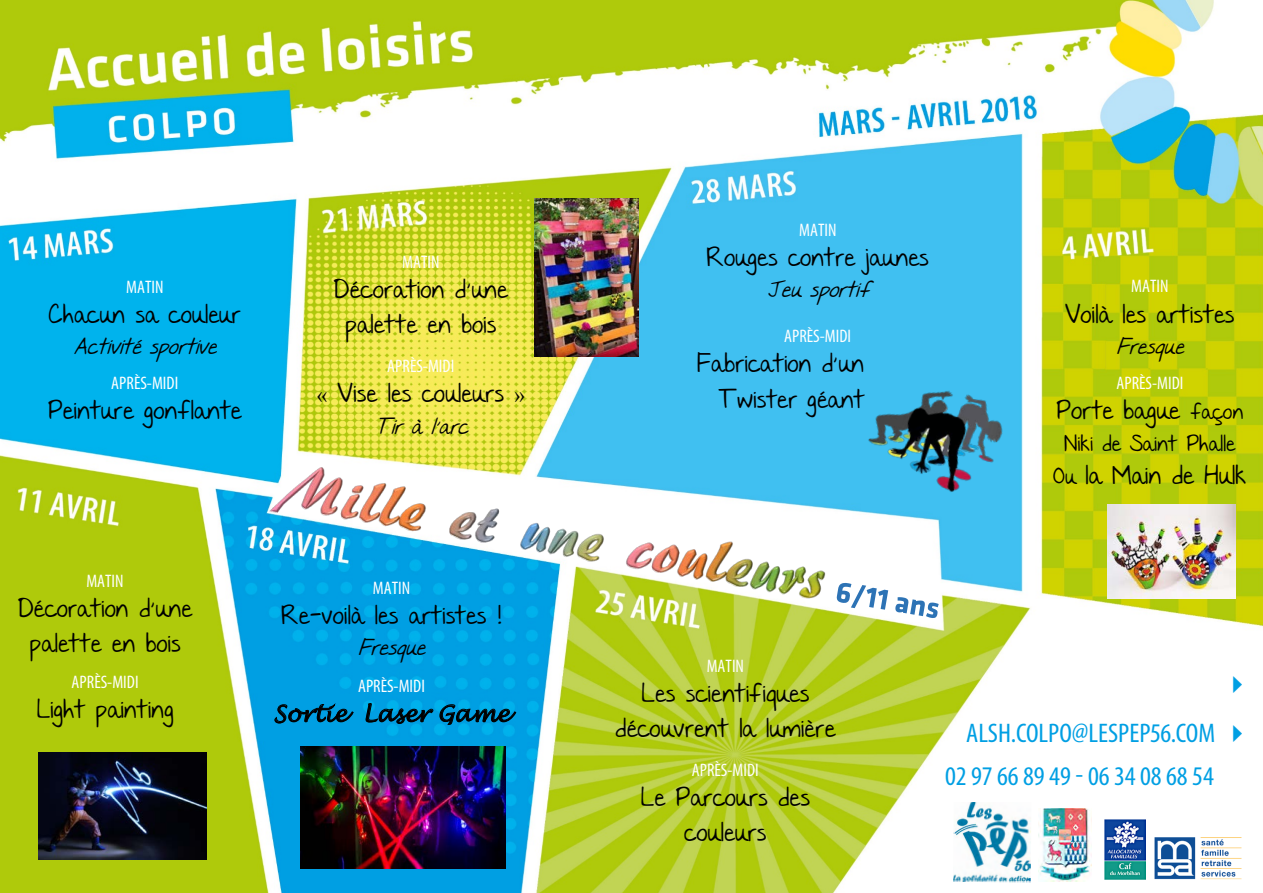
<style>
.page{position:relative;width:1263px;height:893px;background:#fff}
.page>*{position:absolute;margin:0;border:0;box-sizing:border-box;transform-origin:0 0}
.t1{font:condensed 27px/43.7px "Myriad Pro";color:#009fe3;scale:1.04 1}
.t2{font:italic 22.65px "Lucida Handwriting";color:#000}
.t3{font:21.3px/35.1px "Nothing You Could Say";color:#000;text-align:center}
.t4{font:condensed 18.15px "Myriad Pro";color:#fff}
.t5{font:italic 18.15px "Nothing You Could Say";color:#000}
.t6{font:18.15px "Nothing You Could Say";color:#000}
.s1{font-family:"Times New Roman"}
.s2{font-size:18.15px}
</style>
<div class="page">
<img style="left:0;top:0;width:1263px;height:893px">
<svg style="left:274px;top:702px;width:80px;height:21px;background:#0076a9"></svg>
<svg style="left:365px;top:703px;width:152px;height:22px;background:#007bae"></svg>
<img style="left:835px;top:355px;width:203px;height:85px">
<img style="left:850px;top:357px;width:175px;height:83px">
<img style="left:1107px;top:504px;width:129px;height:95px">
<img style="left:38px;top:753px;width:168px;height:106px">
<img style="left:301px;top:746px;width:205px;height:123px">
<img style="left:535px;top:198px;width:103px;height:158px">
<img style="left:262px;top:440px;width:799px;height:204px">
<img style="left:269px;top:459px;width:339px;height:108px">
<img style="left:625px;top:525px;width:202px;height:75px">
<svg style="left:837px;top:583px;width:51px;height:27px"></svg>
<svg style="left:895px;top:597px;width:44px;height:21px"></svg>
<img style="left:1104px;top:819px;width:42px;height:61px">
<img style="left:1152px;top:836px;width:92px;height:43px">
<img style="left:1038px;top:809px;width:53px;height:72px">
<img style="left:953px;top:802px;width:78px;height:80px">
<svg style="left:1233px;top:676px;width:9px;height:17px"></svg>
<p class="t4" style="left:126px;top:276px;width:39px">MATIN</p>
<p class="t3" style="left:49px;top:297px;width:194px">Chacun sa couleur</p>
<p class="t5" style="left:73px;top:332px;width:154px">Activité sportive</p>
<p class="t4" style="left:111px;top:372px;width:69px">APRÈS-MIDI</p>
<p class="t3" style="left:48px;top:393px;width:195px">Peinture gonflante</p>
<p class="t4" style="left:402px;top:251px;width:39px">MATIN</p>
<p class="t3" style="left:334px;top:273px;width:176px">Décoration d’une palette en bois</p>
<p class="t4" style="left:387px;top:355px;width:69px">APRÈS-MIDI</p>
<p class="t3" style="left:317px;top:377px;width:210px"><span class="s1">«</span> Vise les couleurs <span class="s1">»</span></p>
<p class="t5" style="left:374px;top:412px;width:105px">Tir àl’arc</p>
<p class="t4" style="left:86px;top:570px;width:39px">MATIN</p>
<p class="t3" style="left:18px;top:592px;width:176px">Décoration d’une palette en bois</p>
<p class="t4" style="left:72px;top:671px;width:69px">APRÈS-MIDI</p>
<p class="t3" style="left:36px;top:692px;width:139px">Light painting</p>
<p class="t4" style="left:373px;top:577px;width:39px">MATIN</p>
<p class="t3" style="left:281px;top:598px;width:222px">Re-voilà les artistes !</p>
<p class="t5" style="left:358px;top:633px;width:78px">Fresque</p>
<p class="t4" style="left:358px;top:675px;width:69px">APRÈS-MIDI</p>
<p class="t2" style="left:273px;top:700px;width:238px">Sortie Laser Game</p>
<p class="t4" style="left:799px;top:219px;width:39px">MATIN</p>
<p class="t3" style="left:706px;top:240px;width:224px">Rouges contre jaunes</p>
<p class="t5" style="left:766px;top:275px;width:114px">Jeusportif</p>
<p class="t4" style="left:784px;top:325px;width:69px">APRÈS-MIDI</p>
<p class="t3" style="left:697px;top:347px;width:169px;text-align:right">Fabrication d’un<br>Twister géant</p>
<p class="t4" style="left:1131px;top:275px;width:39px">MATIN</p>
<p class="t3" style="left:1065px;top:297px;width:171px">Voilà les artistes</p>
<p class="t5" style="left:1116px;top:332px;width:78px">Fresque</p>
<p class="t4" style="left:1116px;top:372px;width:69px">APRÈS-MIDI</p>
<p class="t3" style="left:1056px;top:394px;width:189px">Porte bague <span class="s2">façon</span></p>
<p class="t6" style="left:1064px;top:429px;width:173px">Niki de Saint Phalle</p>
<p class="t3" style="left:1053px;top:459px;width:195px"><span class="s2">Ou</span> la Main de Hulk</p>
<p class="t4" style="left:707px;top:655px;width:39px">MATIN</p>
<p class="t3" style="left:615px;top:676px;width:222px">Les scientifiques découvrent la lumière</p>
<p class="t4" style="left:692px;top:759px;width:69px">APRÈS-MIDI</p>
<p class="t3" style="left:640px;top:780px;width:171px">Le Parcours des couleurs</p>
<p class="t1" style="left:945px;top:710px;width:296px;text-indent:21px">ALSH.COLPO@LESPEP56.COM ✔<br>02 97 66 89 49 - 06 34 08 68 54</p>
</div>
